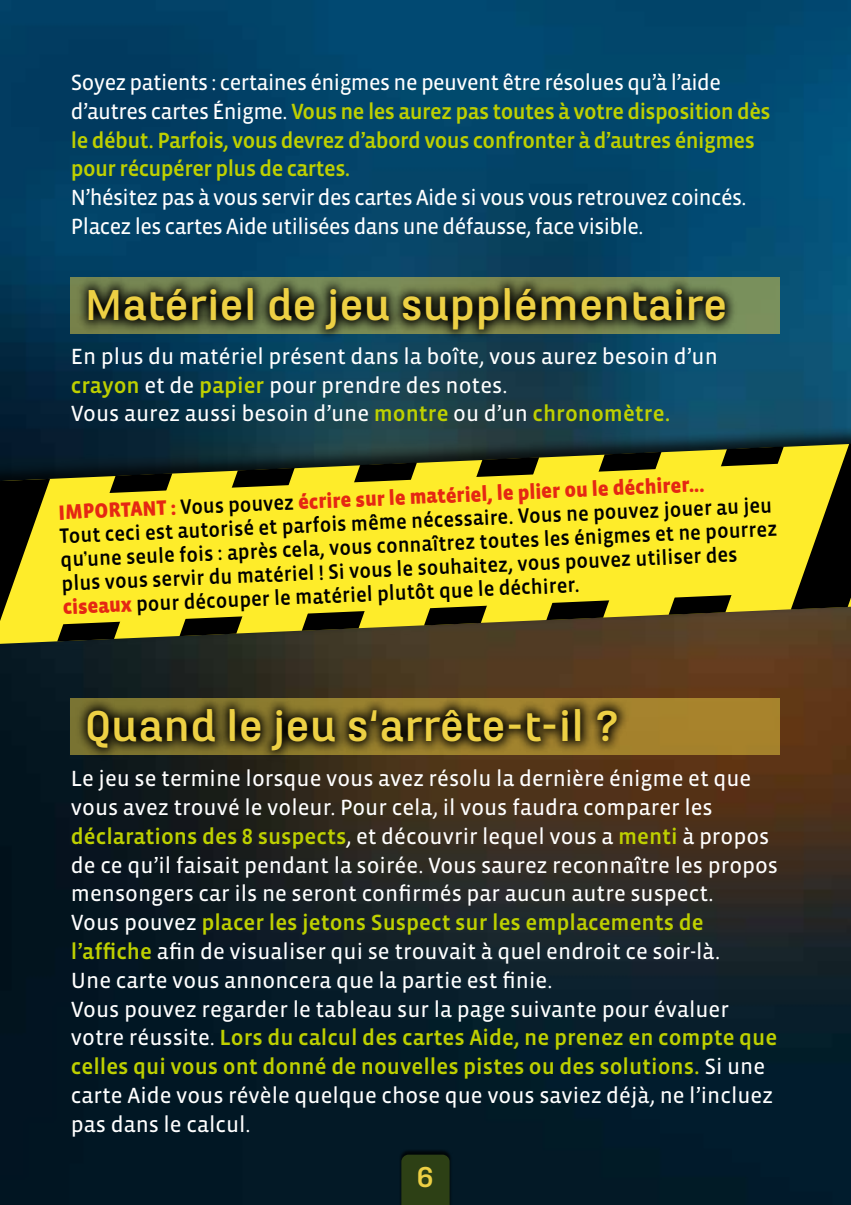
<style>
.page{position:relative;width:851px;height:1205px;background:#fff}
.page>*{position:absolute;margin:0;border:0;box-sizing:border-box;transform-origin:0 0}
.t1{font:700 45px "Marianina X Wd FY";color:#edd044}
.t2{font:700 30px "Marianina X Wd FY";color:#edd044}
.t3{font:22.5px/28.8px "Vista Sans OT";color:#fff}
.t4{font:500 22.5px/28.8px "Vista Sans OT";letter-spacing:-.025em;color:#bed000}
.t5{font:22.5px/28.8px "Vista Sans OT";letter-spacing:-.025em;color:#fff}
.t6{font:500 21.25px/24px "Vista Sans OT";color:#000;scale:.95 1}
.s1{font-weight:400;color:#fff}
.s2{font-weight:500;color:#bed000}
.s3{font-weight:900;color:#e52713}
.s4{font-family:"DCC Ash";font-weight:400}
</style>
<div class="page">
<img style="left:0;top:0;width:850px;height:1205px">
<div style="left:0;top:424px;width:850px;height:227px;background:#000;opacity:.75"></div>
<svg style="left:0;top:444px;width:850px;height:200px;background:#3d3f2b"></svg>
<svg style="left:57px;top:624px;width:115px;height:17px;background:#6c6515"></svg>
<svg style="left:0;top:479px;width:50px;height:142px;background:#7f7615"></svg>
<svg style="left:179px;top:624px;width:115px;height:12px"></svg>
<svg style="left:302px;top:462px;width:115px;height:169px"></svg>
<svg style="left:424px;top:457px;width:115px;height:168px"></svg>
<svg style="left:546px;top:452px;width:115px;height:11px"></svg>
<svg style="left:668px;top:446px;width:115px;height:17px;background:#615d16"></svg>
<svg style="left:790px;top:444px;width:60px;height:165px;background:#787014"></svg>
<svg style="left:51px;top:463px;width:743px;height:161px;background:#e3d326"></svg>
<div style="left:399px;top:1149px;width:53px;height:56px;background:#000;opacity:.75"></div>
<div style="left:401px;top:1154px;width:48px;height:51px;background:#2d4015"></div>
<svg style="left:71px;top:277px;width:709px;height:57px;background:#798e5a"></svg>
<div style="left:71px;top:698px;width:709px;height:56px;background:#a7822c"></div>
<svg style="left:76px;top:275px;width:661px;height:67px;background:#3b4b36"></svg>
<svg style="left:75px;top:696px;width:554px;height:66px;background:#55471b"></svg>
<p class="t4" style="left:71px;top:68px;width:701px"><span class="s1">Soyez patients : certaines énigmes ne peuvent être résolues qu’à l’aide d’autres cartes Énigme.</span> Vous ne les aurez pas toutes à votre disposition dès le début. Parfois, vous devrez d’abord vous confronter à d’autres énigmes pour récupérer plus de cartes.</p>
<p class="t5" style="left:71px;top:184px;width:677px">N’hésitez pas à vous servir des cartes Aide si vous vous retrouvez coincés.<br>Placez les cartes Aide utilisées dans une défausse, face visible.</p>
<h1 class="t1" style="left:85px;top:281px;width:644px">Matériel de jeu supplémentaire</h1>
<p class="t3" style="left:71px;top:342px;width:648px">En plus du matériel présent dans la boîte, vous aurez besoin d’un <span class="s2">crayon</span> et de <span class="s2">papier</span> pour prendre des notes.<br>Vous aurez aussi besoin d’une <span class="s2">montre</span> ou d’un <span class="s2">chronomètre.</span></p>
<p class="t6" style="left:58px;top:497px;width:756px;rotate:-2deg"><span class="s3">IMPORTANT :</span> Vous pouvez <span class="s3">écrire sur le matériel, le plier ou le déchirer...<br></span>Tout ceci est autorisé et parfois même nécessaire. Vous ne pouvez jouer au jeu qu<span class="s4">’</span>une seule fois : après cela, vous connaîtrez toutes les énigmes et ne pourrez plus vous servir du matériel ! Si vous le souhaitez, vous pouvez utiliser des <span class="s3">ciseaux</span> pour découper le matériel plutôt que le déchirer.</p>
<h1 class="t1" style="left:85px;top:701px;width:536px">Quand le jeu s‘arrête-t-il ?</h1>
<p class="t3" style="left:71px;top:765px;width:708px">Le jeu se termine lorsque vous avez résolu la dernière énigme et que vous avez trouvé le voleur. Pour cela, il vous faudra comparer les <span class="s2">déclarations des 8 suspects</span>, et découvrir lequel vous a <span class="s2">menti</span> à propos de ce qu’il faisait pendant la soirée. Vous saurez reconnaître les propos mensongers car ils ne seront confirmés par aucun autre suspect.<br>Vous pouvez <span class="s2">placer les jetons Suspect sur les emplacements de l’affiche</span> afin de visualiser qui se trouvait à quel endroit ce soir-là.<br>Une carte vous annoncera que la partie est finie.<br>Vous pouvez regarder le tableau sur la page suivante pour évaluer votre réussite. <span class="s2">Lors du calcul des cartes Aide, ne prenez en compte que celles qui vous ont donné de nouvelles pistes ou des solutions.</span> Si une carte Aide vous révèle quelque chose que vous saviez déjà, ne l’incluez pas dans le calcul.</p>
<h2 class="t2" style="left:416px;top:1161px;width:19px">6</h2>
</div>
